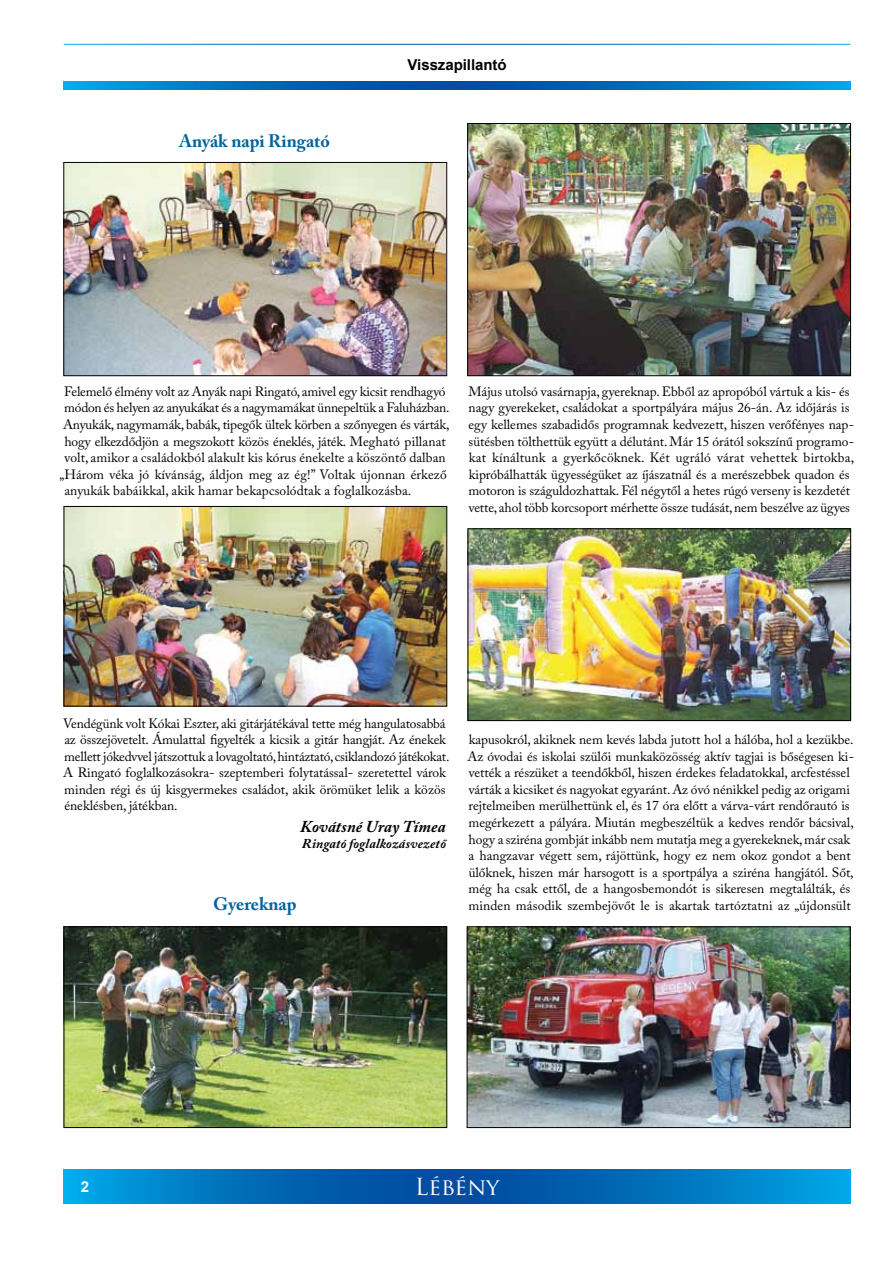
<style>
.page{position:relative;width:893px;height:1263px;background:#fff}
.page>*{position:absolute;margin:0;border:0;box-sizing:border-box;transform-origin:0 0}
.t1{font:22.95px "Trajan Pro";color:#fff}
.t2{font:700 18px "Adobe Caslon Pro";color:#00649d}
.t3{font:italic 700 16.5px "Adobe Caslon Pro";color:#000}
.t4{font:700 15px "Arial";letter-spacing:-.005em;color:#000}
.t5{font:700 15px "Arial";color:#fff}
.t6{font:13.5px/16.6px "Adobe Caslon Pro";letter-spacing:-.005em;color:#000}
.t7{font:italic 700 13.5px "Adobe Caslon Pro";letter-spacing:.015em;color:#000}
</style>
<div class="page">
<svg style="left:64px;top:81px;width:786px;height:9px;background:#0071bc"></svg>
<svg style="left:64px;top:1169px;width:786px;height:34px;background:#0071bc"></svg>
<img style="left:470px;top:531px;width:379px;height:188px">
<div style="left:468px;top:529px;width:383px;height:192px;border:1px solid #000"></div>
<img style="left:469px;top:929px;width:379px;height:197px">
<div style="left:467px;top:927px;width:383px;height:201px;border:1px solid #000"></div>
<img style="left:66px;top:164px;width:379px;height:210px">
<div style="left:64px;top:162px;width:383px;height:214px;border:1px solid #000"></div>
<img style="left:469px;top:125px;width:380px;height:249px">
<div style="left:467px;top:123px;width:384px;height:253px;border:1px solid #000"></div>
<img style="left:66px;top:508px;width:379px;height:196px">
<div style="left:64px;top:506px;width:383px;height:200px;border:1px solid #000"></div>
<img style="left:66px;top:929px;width:379px;height:197px">
<div style="left:64px;top:927px;width:383px;height:201px;border:1px solid #000"></div>
<h2 class="t2" style="left:179px;top:130px;width:152px">Anyák napi Ringató</h2>
<p class="t4" style="left:408px;top:55px;width:101px">Visszapillantó</p>
<p class="t6" style="left:64px;top:383px;width:383px">Felemelő élmény volt az Anyák napi Ringató, amivel egy kicsit rendhagyó</p>
<p class="t6" style="left:64px;top:399px;width:387px">módon és helyen az anyukákat és a nagymamákat ünnepeltük a Faluházban.</p>
<p class="t6" style="left:63px;top:416px;width:388px">Anyukák, nagymamák, babák, tipegők ültek körben a szőnyegen és várták,</p>
<p class="t6" style="left:64px;top:433px;width:383px">hogy elkezdődjön a megszokott közös éneklés, játék. Megható pillanat</p>
<p class="t6" style="left:64px;top:449px;width:383px">volt, amikor a családokból alakult kis kórus énekelte a köszöntő dalban</p>
<p class="t6" style="left:59px;top:466px;width:389px">„Három véka jó kívánság, áldjon meg az ég!” Voltak újonnan érkező</p>
<p class="t6" style="left:64px;top:482px;width:348px">anyukák babáikkal, akik hamar bekapcsolódtak a foglalkozásba.</p>
<p class="t6" style="left:468px;top:383px;width:387px">Május utolsó vasárnapja, gyereknap. Ebből az apropóból vártuk a kis- és nagy gyerekeket, családokat a sportpályára május 26-án. Az időjárás is egy kellemes szabadidős programnak kedvezett, hiszen verőfényes nap&shy;sütésben tölthettük együtt a délutánt. Már 15 órától sokszínű programo&shy;kat kínáltunk a gyerkőcöknek. Két ugráló várat vehettek birtokba, kipróbálhatták ügyességüket az íjászatnál és a merészebbek quadon és motoron is száguldozhattak. Fél négytől a hetes rúgó verseny is kezdetét vette, ahol több korcsoport mérhette össze tudását, nem beszélve az ügyes</p>
<p class="t6" style="left:63px;top:715px;width:388px">Vendégünk volt Kókai Eszter, aki gitárjátékával tette még hangulatosabbá az összejövetelt. Ámulattal figyelték a kicsik a gitár hangját. Az énekek mellett jókedvvel játszottuk a lovagoltató, hintáztató, csiklandozó játékokat.<br>A Ringató foglalkozásokra- szeptemberi folytatással- szeretettel várok minden régi és új kisgyermekes családot, akik örömüket lelik a közös éneklésben, játékban.</p>
<p class="t3" style="left:300px;top:816px;width:147px">Kovátsné Uray Tímea</p>
<p class="t7" style="left:302px;top:836px;width:145px">Ringató foglalkozásvezető</p>
<h2 class="t2" style="left:213px;top:893px;width:85px">Gyereknap</h2>
<p class="t6" style="left:467px;top:731px;width:388px">kapusokról, akiknek nem kevés labda jutott hol a hálóba, hol a kezükbe.<br>Az óvodai és iskolai szülői munkaközösség aktív tagjai is bőségesen ki&shy;vették a részüket a teendőkből, hiszen érdekes feladatokkal, arcfestéssel várták a kicsiket és nagyokat egyaránt. Az óvó nénikkel pedig az origami rejtelmeiben merülhettünk el, és 17 óra előtt a várva-várt rendőrautó is megérkezett a pályára. Miután megbeszéltük a kedves rendőr bácsival, hogy a sziréna gombját inkább nem mutatja meg a gyerekeknek, már csak a hangzavar végett sem, rájöttünk, hogy ez nem okoz gondot a bent ülőknek, hiszen már harsogott is a sportpálya a sziréna hangjától. Sőt, még ha csak ettől, de a hangosbemondót is sikeresen megtalálták, és minden második szembejövőt le is akartak tartóztatni az „újdonsült</p>
<p class="t5" style="left:81px;top:1177px;width:10px">2</p>
<h1 class="t1" style="left:415px;top:1172px;width:86px">Lébény</h1>
</div>
